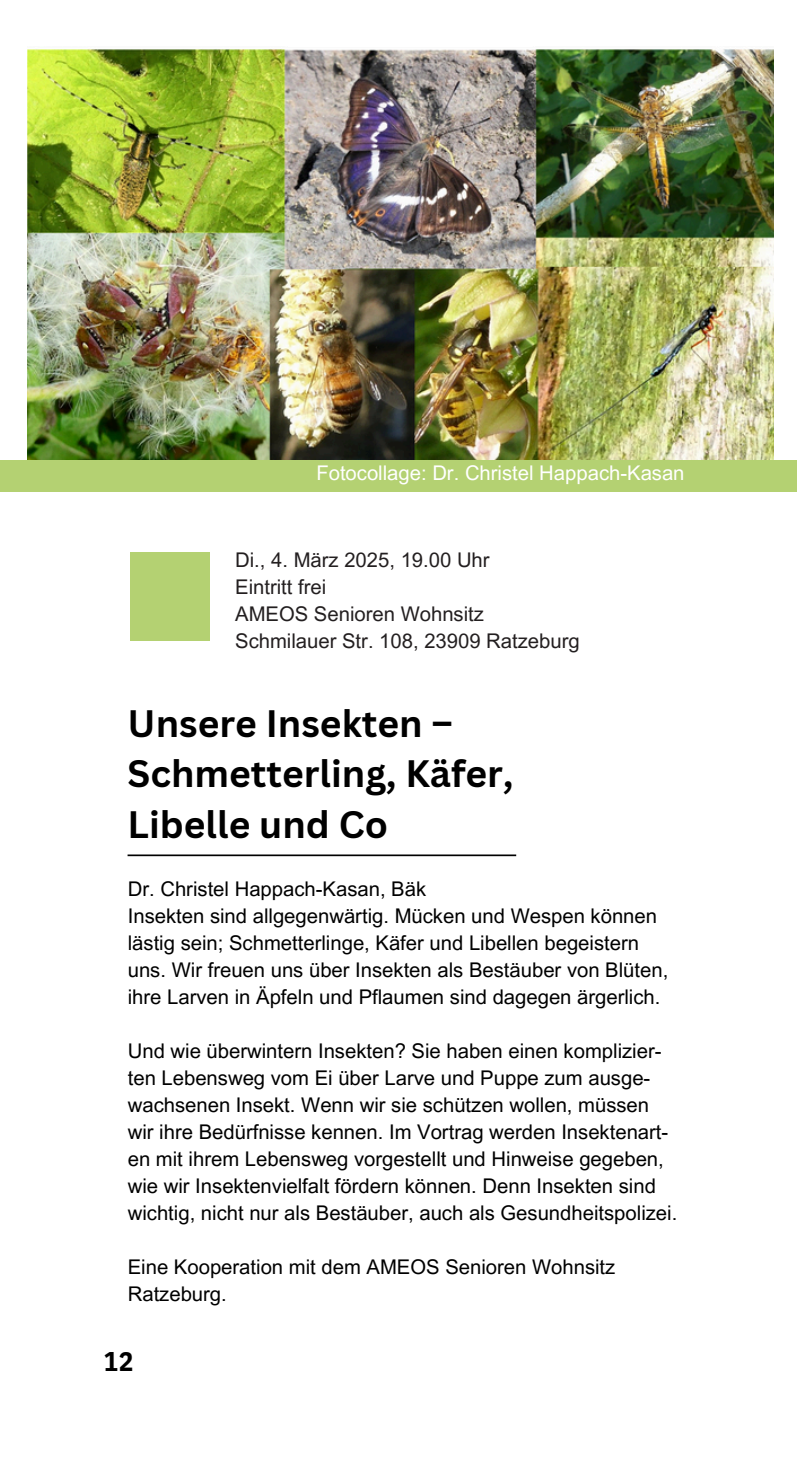
<style>
.page{position:relative;width:797px;height:1467px;background:#fff}
.page>*{position:absolute;margin:0;border:0;box-sizing:border-box;transform-origin:0 0}
.t1{font:700 37.12px/50.9px "Canva Sans";color:#000}
.t2{font:700 27px "IBM Plex Sans Cond";color:#000}
.t3{font:20.25px/27px "Arial MT Pro";color:#000}
.t4{font:20.25px "Arial MT Pro";color:#231f20}
.t5{font:20.25px "Arial MT Pro";color:#fff}
</style>
<div class="page">
<img style="left:28px;top:49px;width:745px;height:411px">
<div style="left:0;top:460px;width:796px;height:32px;background:#b4d172"></div>
<div style="left:130px;top:552px;width:79px;height:88px;background:#b4d172"></div>
<hr style="left:127px;top:854px;width:389px;height:2px;background:#000">
<p class="t5" style="left:316px;top:465px;width:370px">Fotocollage: Dr. Christel Happach-Kasan</p>
<p class="t4" style="left:235px;top:552px;width:256px">Di., 4. März 2025, 19.00 Uhr</p>
<h1 class="t4" style="left:235px;top:579px;width:93px">Eintritt frei</h1>
<p class="t4" style="left:235px;top:606px;width:250px">AMEOS Senioren Wohnsitz</p>
<p class="t4" style="left:235px;top:633px;width:346px">Schmilauer Str. 108, 23909 Ratzeburg</p>
<p class="t1" style="left:127px;top:696px;width:387px">Unsere Insekten –<br>Schmetterling, Käfer,<br>Libelle und Co</p>
<p class="t3" style="left:128px;top:877px;width:300px">Dr. Christel Happach-Kasan, Bäk</p>
<p class="t3" style="left:128px;top:904px;width:542px">Insekten sind allgegenwärtig. Mücken und Wespen können lästig sein; Schmetterlinge, Käfer und Libellen begeistern uns. Wir freuen uns über Insekten als Bestäuber von Blüten, ihre Larven in Äpfeln und Pflaumen sind dagegen ärgerlich.</p>
<p class="t3" style="left:128px;top:1039px;width:551px">Und wie überwintern Insekten? Sie haben einen komplizier&shy;ten Lebensweg vom Ei über Larve und Puppe zum ausge&shy;wachsenen Insekt. Wenn wir sie schützen wollen, müssen wir ihre Bedürfnisse kennen. Im Vortrag werden Insektenart&shy;en mit ihrem Lebensweg vorgestellt und Hinweise gegeben, wie wir Insektenvielfalt fördern können. Denn Insekten sind wichtig, nicht nur als Bestäuber, auch als Gesundheitspolizei.</p>
<p class="t3" style="left:128px;top:1255px;width:489px">Eine Kooperation mit dem AMEOS Senioren Wohnsitz<br>Ratzeburg.</p>
<p class="t2" style="left:104px;top:1343px;width:31px">12</p>
</div>
